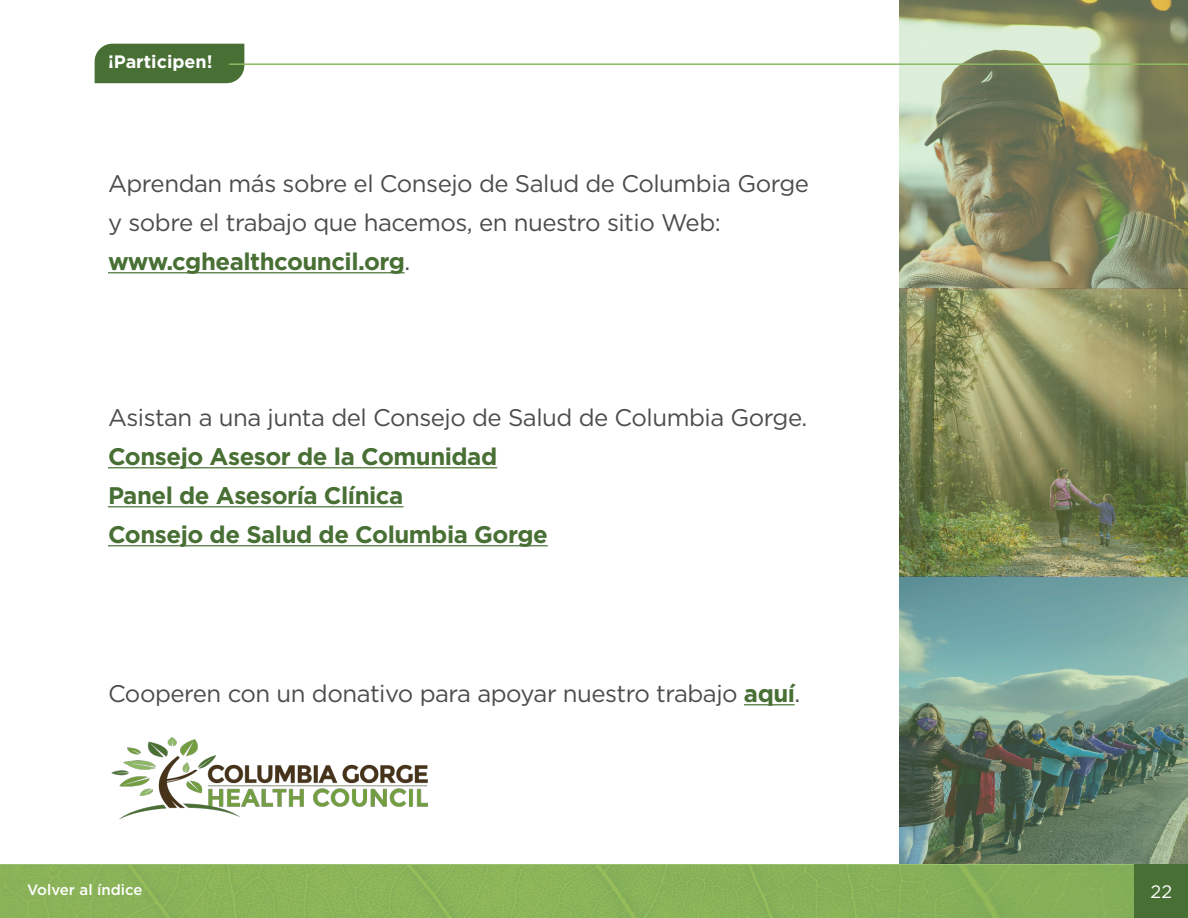
<style>
.page{position:relative;width:1188px;height:918px;background:#fff}
.page>*{position:absolute;margin:0;border:0;box-sizing:border-box;transform-origin:0 0}
.t1{font:24px/39px "Gotham";letter-spacing:-.02em;color:#4b4c4d}
.t2{font:700 24px "Gotham";letter-spacing:-.02em;color:#486f34}
.t3{font:700 18px "Gotham";color:#fff}
.t4{font:18px "Gotham";color:#fff}
.t5{font:500 15px "Gotham";color:#fff}
.s1{font-weight:700;color:#486f34}
</style>
<div class="page">
<div style="left:0;top:864px;width:1188px;height:54px;background:#89b258"></div>
<div style="left:1135px;top:864px;width:53px;height:54px;background:#486f34"></div>
<img style="left:900px;top:0;width:288px;height:864px">
<div style="left:95px;top:44px;width:149px;height:39px;background:#486f34"></div>
<hr style="left:229px;top:63px;width:959px;height:2px;background:#8dba62">
<hr style="left:108px;top:272px;width:297px;height:1px;background:#486f34">
<hr style="left:108px;top:467px;width:389px;height:1px;background:#486f34">
<hr style="left:108px;top:506px;width:295px;height:1px;background:#486f34">
<hr style="left:108px;top:545px;width:440px;height:1px;background:#486f34">
<hr style="left:744px;top:704px;width:51px;height:1px;background:#486f34">
<img style="left:111px;top:737px;width:317px;height:83px">
<p class="t3" style="left:108px;top:50px;width:106px">¡Participen!</p>
<p class="t1" style="left:108px;top:164px;width:703px">Aprendan más sobre el Consejo de Salud de Columbia Gorge y sobre el trabajo que hacemos, en nuestro sitio Web: <span class="s1">www.cghealthcouncil.org</span>.</p>
<p class="t1" style="left:108px;top:398px;width:701px">Asistan a una junta del Consejo de Salud de Columbia Gorge.</p>
<p class="t2" style="left:108px;top:441px;width:391px">Consejo Asesor de la Comunidad</p>
<p class="t2" style="left:108px;top:480px;width:297px">Panel de Asesoría Clínica</p>
<p class="t2" style="left:108px;top:519px;width:441px">Consejo de Salud de Columbia Gorge</p>
<p class="t1" style="left:108px;top:674px;width:694px">Cooperen con un donativo para apoyar nuestro trabajo <span class="s1">aquí</span>.</p>
<p class="t5" style="left:27px;top:880px;width:117px">Volver al índice</p>
<p class="t4" style="left:1151px;top:880px;width:23px">22</p>
</div>
